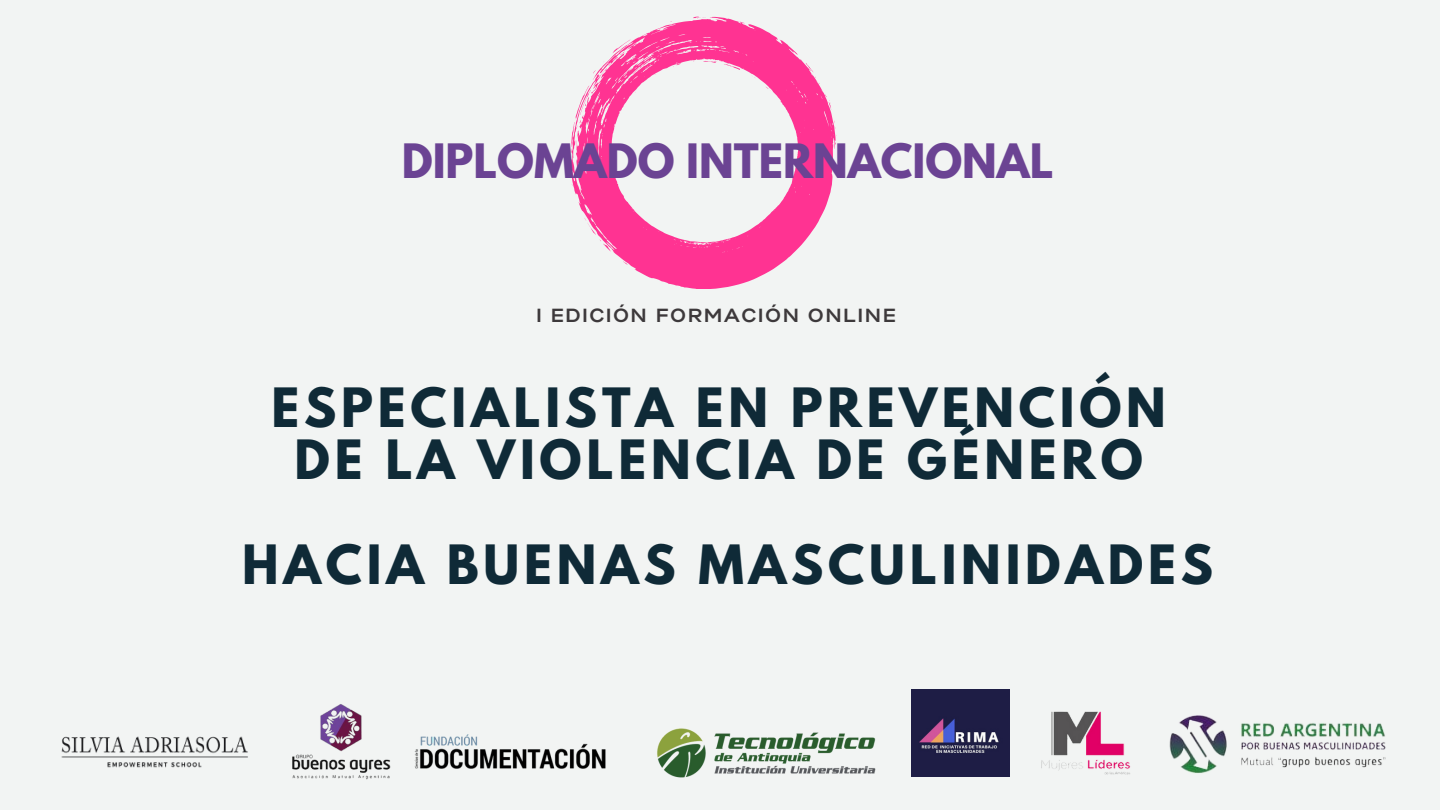
<style>
.page{position:relative;width:1440px;height:810px;background:#f2f4f3}
.page>*{position:absolute;margin:0;border:0;box-sizing:border-box;transform-origin:0 0}
.t1{font:700 48px/52.5px "League Spartan";letter-spacing:.1em;color:#0f2a37;text-align:center}
.t2{font:700 42px "League Spartan";color:#6b4393}
.t3{font:700 19px "Gabriel Sans";letter-spacing:.12em;color:#3d393b}
</style>
<div class="page">
<svg style="left:571px;top:17px;width:265px;height:272px"></svg>
<svg style="left:703px;top:59px;width:14px;height:4px"></svg>
<svg style="left:584px;top:218px;width:27px;height:33px"></svg>
<svg style="left:575px;top:86px;width:16px;height:43px"></svg>
<svg style="left:612px;top:40px;width:19px;height:19px"></svg>
<svg style="left:605px;top:106px;width:3px;height:5px"></svg>
<img style="left:292px;top:704px;width:99px;height:76px">
<img style="left:61px;top:736px;width:187px;height:32px">
<img style="left:415px;top:734px;width:191px;height:35px">
<img style="left:1009px;top:704px;width:122px;height:73px">
<img style="left:657px;top:728px;width:219px;height:50px">
<img style="left:1169px;top:715px;width:217px;height:58px">
<img style="left:912px;top:689px;width:97px;height:88px">
<p class="t2" style="left:402px;top:141px;width:653px">DIPLOMADO INTERNACIONAL</p>
<p class="t3" style="left:537px;top:307px;width:361px">I EDICIÓN FORMACIÓN ONLINE</p>
<p class="t1" style="left:271px;top:387px;width:896px">ESPECIALISTA EN PREVENCIÓN<br>DE LA VIOLENCIA DE GÉNERO</p>
<p class="t1" style="left:242px;top:545px;width:972px">HACIA BUENAS MASCULINIDADES</p>
</div>
